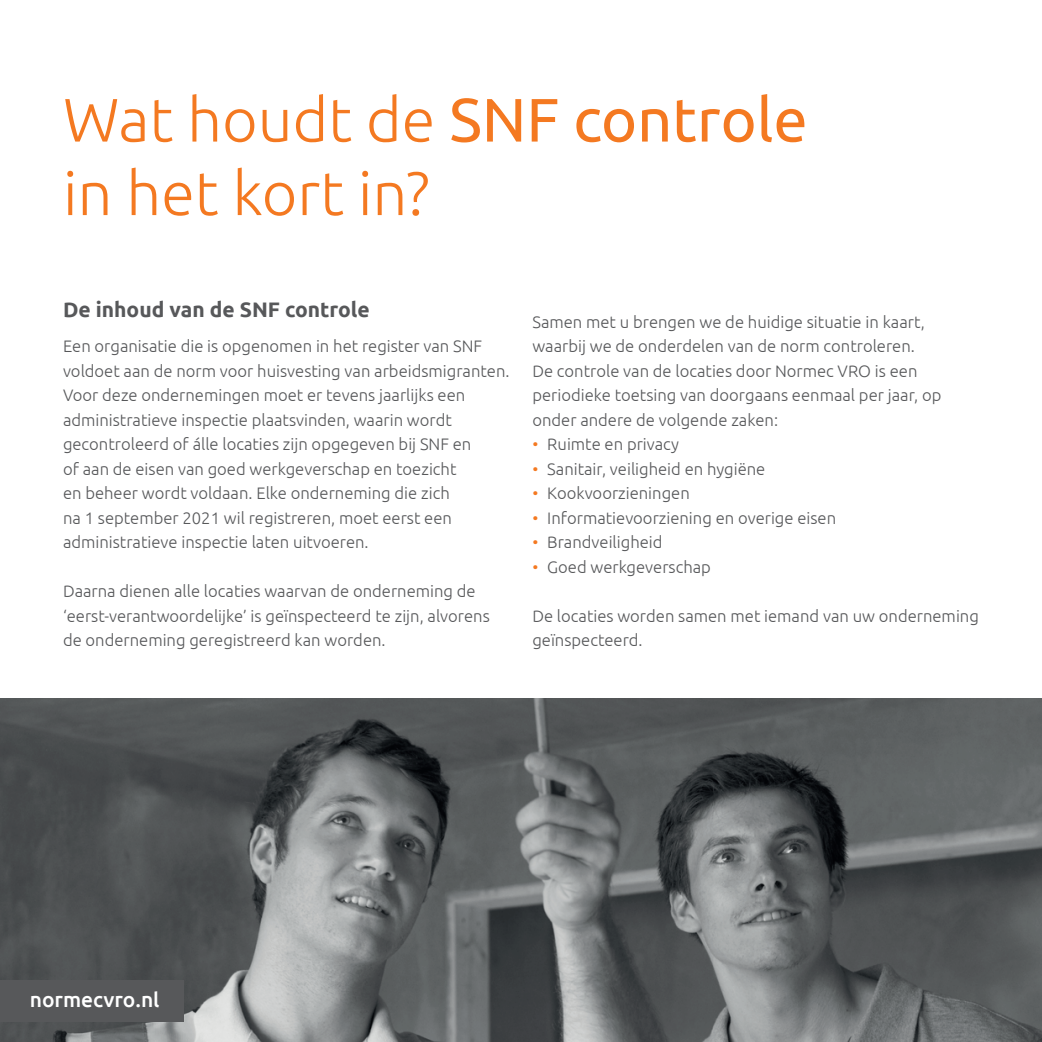
<style>
.page{position:relative;width:1042px;height:1042px;background:#fff}
.page>*{position:absolute;margin:0;border:0;box-sizing:border-box;transform-origin:0 0}
.t1{font:300 61.25px/73.5px "Ubuntu";color:#f47921}
.t2{font:700 21px "Ubuntu";color:#57585a}
.t3{font:500 21px "Ubuntu";color:#fff}
.t4{font:300 16.62px/24.5px "Ubuntu";color:#57585a}
.s1{font-weight:400}
.s2{color:#f47921}
</style>
<div class="page">
<img style="left:0;top:698px;width:1042px;height:344px">
<div style="left:0;top:980px;width:184px;height:42px;background:#57585a"></div>
<h1 class="t1" style="left:63px;top:81px;width:746px">Wat houdt de <span class="s1">SNF controle </span>in het kort in?</h1>
<p class="t2" style="left:63px;top:297px;width:308px">De inhoud van de SNF controle</p>
<p class="t4" style="left:63px;top:333px;width:448px">Een organisatie die is opgenomen in het register van SNF voldoet aan de norm voor huisvesting van arbeidsmigranten.<br>Voor deze ondernemingen moet er tevens jaarlijks een administratieve inspectie plaatsvinden, waarin wordt gecontroleerd of álle locaties zijn opgegeven bij SNF en<br>of aan de eisen van goed werkgeverschap en toezicht<br>en beheer wordt voldaan. Elke onderneming die zich<br>na 1 september 2021 wil registreren, moet eerst een administratieve inspectie laten uitvoeren.</p>
<p class="t4" style="left:63px;top:578px;width:428px">Daarna dienen alle locaties waarvan de onderneming de ‘eerst-verantwoordelijke’ is geïnspecteerd te zijn, alvorens de onderneming geregistreerd kan worden.</p>
<p class="t4" style="left:532px;top:309px;width:410px">Samen met u brengen we de huidige situatie in kaart, waarbij we de onderdelen van de norm controleren.<br>De controle van de locaties door Normec VRO is een periodieke toetsing van doorgaans eenmaal per jaar, op onder andere de volgende zaken:</p>
<p class="t4" style="left:532px;top:431px;width:148px"><span class="s2">•</span> Ruimte en privacy</p>
<p class="t4" style="left:532px;top:456px;width:234px"><span class="s2">•</span> Sanitair, veiligheid en hygiëne</p>
<p class="t4" style="left:532px;top:480px;width:159px"><span class="s2">•</span> Kookvoorzieningen</p>
<p class="t4" style="left:532px;top:505px;width:305px"><span class="s2">•</span> Informatievoorziening en overige eisen</p>
<p class="t4" style="left:532px;top:529px;width:132px"><span class="s2">•</span> Brandveiligheid</p>
<p class="t4" style="left:532px;top:554px;width:180px"><span class="s2">•</span> Goed werkgeverschap</p>
<p class="t4" style="left:532px;top:603px;width:448px">De locaties worden samen met iemand van uw onderneming geïnspecteerd.</p>
<p class="t3" style="left:30px;top:986px;width:131px">normecvro.nl</p>
</div>
